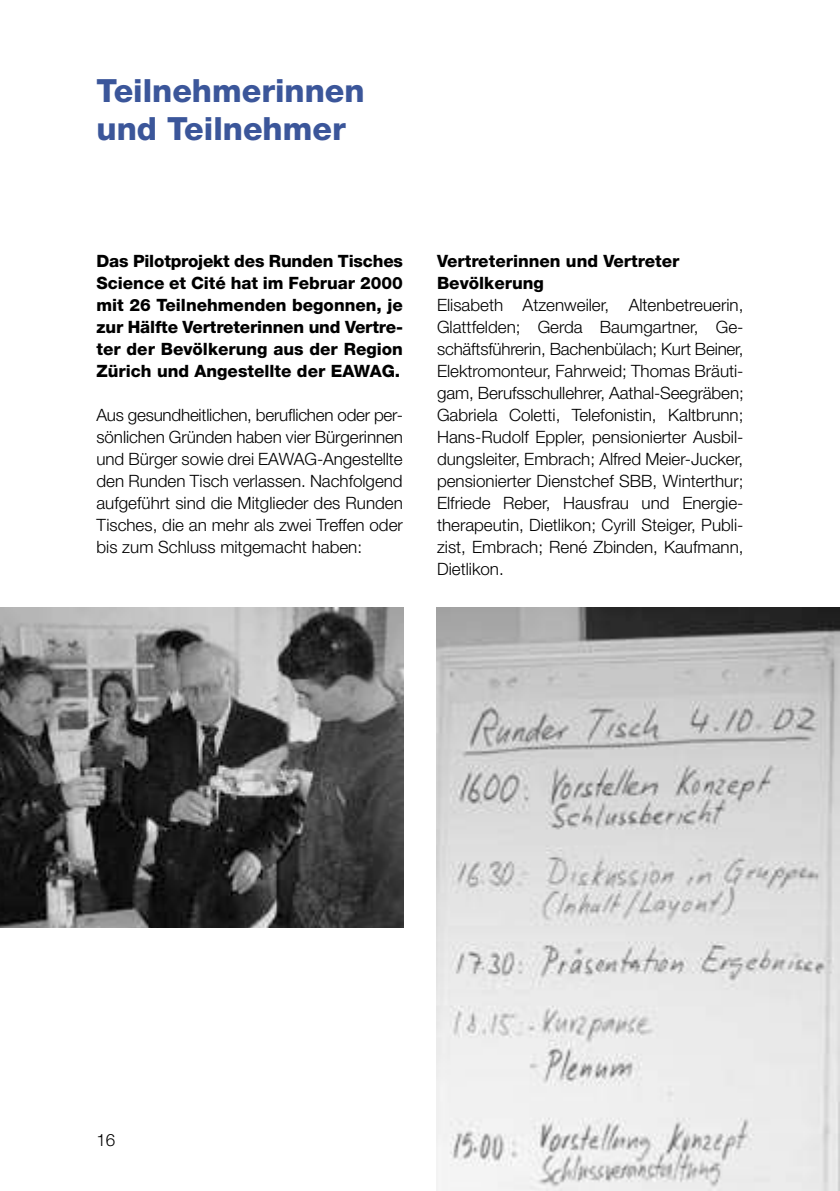
<style>
.page{position:relative;width:840px;height:1191px;background:#fff}
.page>*{position:absolute;margin:0;border:0;box-sizing:border-box;transform-origin:0 0}
.t1{font:800 32px/38px "Helvetica Neue";color:#3b569a}
.t2{font:300 17px/22px "Helvetica Neue";color:#000;text-align:justify}
.t3{font:800 17px/22px "Helvetica Neue";color:#000}
</style>
<div class="page">
<img style="left:436px;top:607px;width:403px;height:584px">
<img style="left:0;top:607px;width:403px;height:320px">
<h1 class="t1" style="left:96px;top:71px;width:269px">Teilnehmerinnen und Teilnehmer</h1>
<p class="t3" style="left:96px;top:250px;width:308px;text-align:justify">Das Pilotprojekt des Runden Tisches Science et Cité hat im Februar 2000 mit 26 Teilnehmenden begonnen, je zur Hälfte Vertreterinnen und Vertre&shy;ter der Bevölkerung aus der Region Zürich und Angestellte der EAWAG.</p>
<p class="t2" style="left:96px;top:403px;width:308px">Aus gesundheitlichen, berulichen oder per&shy;sönlichen Gründen haben vier Bürgerinnen und Bürger sowie drei EAWAG-Angestellte den Runden Tisch verlassen. Nachfolgend aufgeführt sind die Mitglieder des Runden Tisches, die an mehr als zwei Treffen oder bis zum Schluss mitgemacht haben:</p>
<p class="t3" style="left:437px;top:250px;width:244px">Vertreterinnen und Vertreter<br>Bevölkerung</p>
<p class="t2" style="left:437px;top:293px;width:308px">Elisabeth Atzenweiler, Altenbetreuerin, Glattfelden; Gerda Baumgartner, Ge&shy;schäftsführerin, Bachenbülach; Kurt Beiner, Elektromonteur, Fahrweid; Thomas Bräuti&shy;gam, Berufsschullehrer, Aathal-Seegräben; Gabriela Coletti, Telefonistin, Kaltbrunn; Hans-Rudolf Eppler, pensionierter Ausbil&shy;dungsleiter, Embrach; Alfred Meier-Jucker, pensionierter Dienstchef SBB, Winterthur; Elfriede Reber, Hausfrau und Energie&shy;therapeutin, Dietlikon; Cyrill Steiger, Publi&shy;zist, Embrach; René Zbinden, Kaufmann, Dietlikon.</p>
<p class="t2" style="left:96px;top:1128px;width:20px">16</p>
</div>
